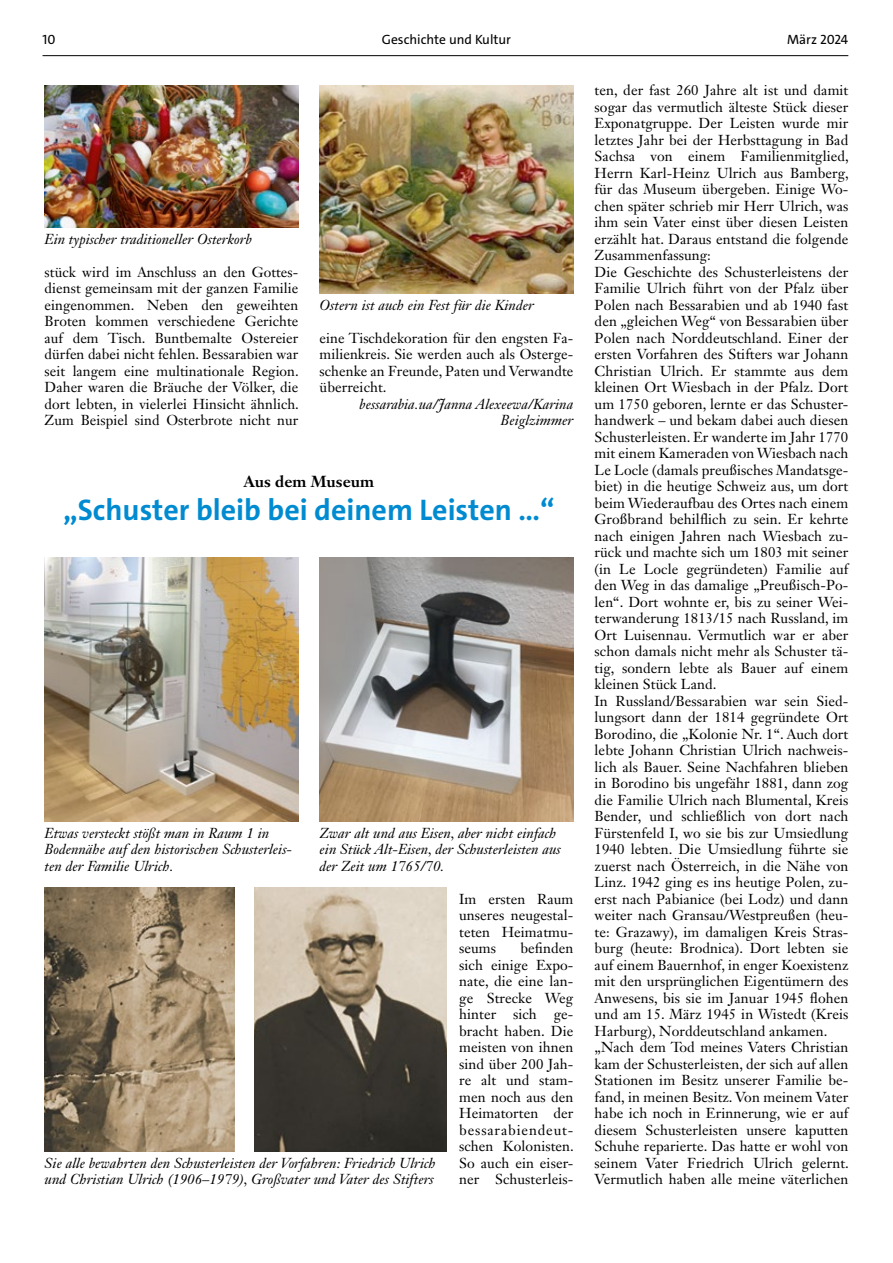
<style>
.page{position:relative;width:893px;height:1263px;background:#fff}
.page>*{position:absolute;margin:0;border:0;box-sizing:border-box;transform-origin:0 0}
.t1{font:700 30px "The Sans";color:#008bd1}
.t2{font:700 15.75px "Janson Text LT Std";color:#000}
.t3{font:14.25px/16.5px "Janson Text LT Std";letter-spacing:.005em;color:#000;text-align:justify}
.t4{font:italic 14.25px/16.5px "Janson Text LT Std";letter-spacing:.005em;color:#000}
.t5{font:13.5px "The Sans";color:#000}
</style>
<div class="page">
<hr style="left:43px;top:55px;width:805px;height:1px;background:#000">
<img style="left:45px;top:85px;width:253px;height:142px">
<img style="left:320px;top:85px;width:253px;height:208px">
<img style="left:45px;top:557px;width:253px;height:264px">
<img style="left:320px;top:557px;width:253px;height:264px">
<img style="left:45px;top:887px;width:189px;height:264px">
<img style="left:254px;top:887px;width:192px;height:264px">
<p class="t5" style="left:43px;top:31px;width:15px">10</p>
<p class="t5" style="left:382px;top:31px;width:131px">Geschichte und Kultur</p>
<p class="t5" style="left:787px;top:31px;width:63px">März 2024</p>
<p class="t4" style="left:45px;top:231px;width:209px">Ein typischer traditioneller Osterkorb</p>
<p class="t3" style="left:45px;top:263px;width:256px">stück wird im Anschluss an den Gottes&shy;dienst gemeinsam mit der ganzen Familie eingenommen. Neben den geweihten Broten kommen verschiedene Gerichte auf dem Tisch. Buntbemalte Ostereier dürfen dabei nicht fehlen. Bessarabien war seit langem eine multinationale Region.<br>Daher waren die Bräuche der Völker, die dort lebten, in vielerlei Hinsicht ähnlich.<br>Zum Beispiel sind Osterbrote nicht nur</p>
<p class="t4" style="left:320px;top:297px;width:216px">Ostern ist auch ein Fest für die Kinder</p>
<p class="t3" style="left:320px;top:329px;width:255px">eine Tischdekoration für den engsten Fa&shy;milienkreis. Sie werden auch als Osterge&shy;schenke an Freunde, Paten und Verwandte überreicht.</p>
<p class="t4" style="left:360px;top:396px;width:215px;text-align:right">bessarabia.ua/Janna Alexeewa/Karina<br>Beiglzimmer</p>
<p class="t2" style="left:244px;top:471px;width:132px">Aus dem Museum</p>
<h1 class="t1" style="left:63px;top:490px;width:493px">„Schuster bleib bei deinem Leisten …“</h1>
<p class="t4" style="left:45px;top:825px;width:249px">Etwas versteckt stößt man in Raum 1 in<br>Bodennähe auf den historischen Schusterleis&shy;ten der Familie Ulrich.</p>
<p class="t4" style="left:320px;top:825px;width:243px">Zwar alt und aus Eisen, aber nicht einfach ein Stück Alt-Eisen, der Schusterleisten aus der Zeit um 1765/70.</p>
<p class="t4" style="left:45px;top:1155px;width:392px">Sie alle bewahrten den Schusterleisten der Vorfahren: Friedrich Ulrich und Christian Ulrich (1906–1979), Großvater und Vater des Stifters</p>
<p class="t3" style="left:459px;top:890px;width:116px">Im ersten Raum unseres neugestal&shy;teten Heimatmu&shy;seums</p>
<p class="t3" style="left:459px;top:940px;width:116px;text-indent:61px">befinden sich einige Expo&shy;nate, die eine lan&shy;ge Strecke Weg hinter sich ge&shy;bracht haben. Die meisten von ihnen sind über 200 Jah&shy;re alt und stam&shy;men noch aus den Heimatorten der bessarabiendeut&shy;schen Kolonisten.<br>So auch ein eiser&shy;ner Schusterleis-</p>
<p class="t3" style="left:595px;top:82px;width:256px;text-align:left">ten, der fast 260 Jahre alt ist und damit sogar das vermutlich älteste Stück dieser Exponatgruppe. Der Leisten wurde mir letztes Jahr bei der Herbsttagung in Bad Sachsa von einem Familienmitglied, Herrn Karl-Heinz Ulrich aus Bamberg, für das Museum übergeben. Einige Wo&shy;chen später schrieb mir Herr Ulrich, was ihm sein Vater einst über diesen Leisten erzählt hat. Daraus entstand die folgende Zusammenfassung:<br>Die Geschichte des Schusterleistens der Familie Ulrich führt von der Pfalz über Polen nach Bessarabien und ab 1940 fast den „gleichen Weg“ von Bessarabien über Polen nach Norddeutschland. Einer der ersten Vorfahren des Stifters war Johann Christian Ulrich. Er stammte aus dem kleinen Ort Wiesbach in der Pfalz. Dort um 1750 geboren, lernte er das Schuster&shy;handwerk – und bekam dabei auch diesen Schusterleisten. Er wanderte im Jahr 1770 mit einem Kameraden von Wiesbach nach Le Locle (damals preußisches Mandatsge&shy;biet) in die heutige Schweiz aus, um dort beim Wiederaufbau des Ortes nach einem Großbrand behilflich zu sein. Er kehrte nach einigen Jahren nach Wiesbach zu&shy;rück und machte sich um 1803 mit seiner (in Le Locle gegründeten) Familie auf den Weg in das damalige „Preußisch-Po&shy;len“. Dort wohnte er, bis zu seiner Wei&shy;terwanderung 1813/15 nach Russland, im Ort Luisennau. Vermutlich war er aber schon damals nicht mehr als Schuster tä&shy;tig, sondern lebte als Bauer auf einem kleinen Stück Land.<br>In Russland/Bessarabien war sein Sied&shy;lungsort dann der 1814 gegründete Ort Borodino, die „Kolonie Nr. 1“. Auch dort lebte Johann Christian Ulrich nachweis&shy;lich als Bauer. Seine Nachfahren blieben in Borodino bis ungefähr 1881, dann zog die Familie Ulrich nach Blumental, Kreis Bender, und schließlich von dort nach Fürstenfeld I, wo sie bis zur Umsiedlung 1940 lebten. Die Umsiedlung führte sie zuerst nach Österreich, in die Nähe von Linz. 1942 ging es ins heutige Polen, zu&shy;erst nach Pabianice (bei Lodz) und dann weiter nach Gransau/Westpreußen (heu&shy;te: Grazawy), im damaligen Kreis Stras&shy;burg (heute: Brodnica). Dort lebten sie auf einem Bauernhof, in enger Koexistenz mit den ursprünglichen Eigentümern des Anwesens, bis sie im Januar 1945 flohen und am 15. März 1945 in Wistedt (Kreis Harburg), Norddeutschland ankamen. „Nach dem Tod meines Vaters Christian kam der Schusterleisten, der sich auf allen Stationen im Besitz unserer Familie be&shy;fand, in meinen Besitz. Von meinem Vater habe ich noch in Erinnerung, wie er auf diesem Schusterleisten unsere kaputten Schuhe reparierte. Das hatte er wohl von seinem Vater Friedrich Ulrich gelernt.<br>Vermutlich haben alle meine väterlichen</p>
</div>
